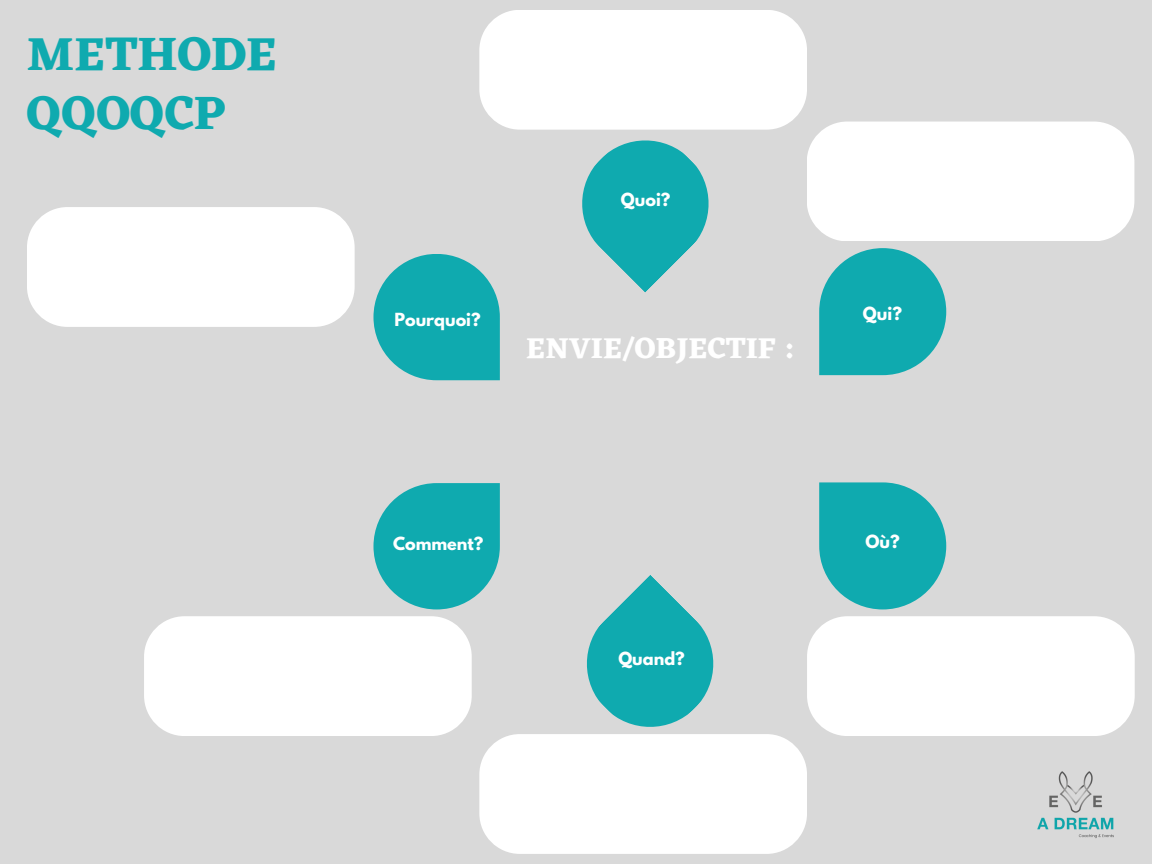
<style>
.page{position:relative;width:1152px;height:864px;background:#d9d9d9}
.page>*{position:absolute;margin:0;border:0;box-sizing:border-box;transform-origin:0 0}
.t1{font:700 48.3px/58.5px "Eczar";color:#0faaaf}
.t2{font:700 30px "Eczar";color:#fff}
.t3{font:700 16.05px "League Spartan";color:#fff}
</style>
<div class="page">
<svg style="left:819px;top:248px;width:127px;height:127px"></svg>
<svg style="left:373px;top:254px;width:126px;height:126px"></svg>
<svg style="left:582px;top:140px;width:127px;height:153px"></svg>
<svg style="left:819px;top:482px;width:127px;height:127px"></svg>
<svg style="left:374px;top:483px;width:126px;height:126px"></svg>
<svg style="left:587px;top:575px;width:127px;height:152px"></svg>
<div style="left:479px;top:10px;width:328px;height:120px;background:#fff;border-radius:40px"></div>
<div style="left:807px;top:122px;width:327px;height:119px;background:#fff;border-radius:40px"></div>
<div style="left:807px;top:616px;width:328px;height:120px;background:#fff;border-radius:40px"></div>
<div style="left:479px;top:734px;width:328px;height:120px;background:#fff;border-radius:40px"></div>
<div style="left:144px;top:616px;width:328px;height:120px;background:#fff;border-radius:40px"></div>
<div style="left:27px;top:207px;width:328px;height:120px;background:#fff;border-radius:41px"></div>
<img style="left:1037px;top:771px;width:77px;height:67px">
<h2 class="t1" style="left:27px;top:24px;width:252px">METHODE<br>QQOQCP</h2>
<p class="t3" style="left:394px;top:312px;width:88px">Pourquoi?</p>
<p class="t3" style="left:621px;top:191px;width:51px">Quoi?</p>
<h1 class="t2" style="left:526px;top:330px;width:271px">ENVIE/OBJECTIF :</h1>
<p class="t3" style="left:863px;top:306px;width:40px">Qui?</p>
<p class="t3" style="left:393px;top:536px;width:92px">Comment?</p>
<p class="t3" style="left:865px;top:534px;width:36px">Où?</p>
<p class="t3" style="left:618px;top:651px;width:68px">Quand?</p>
</div>
